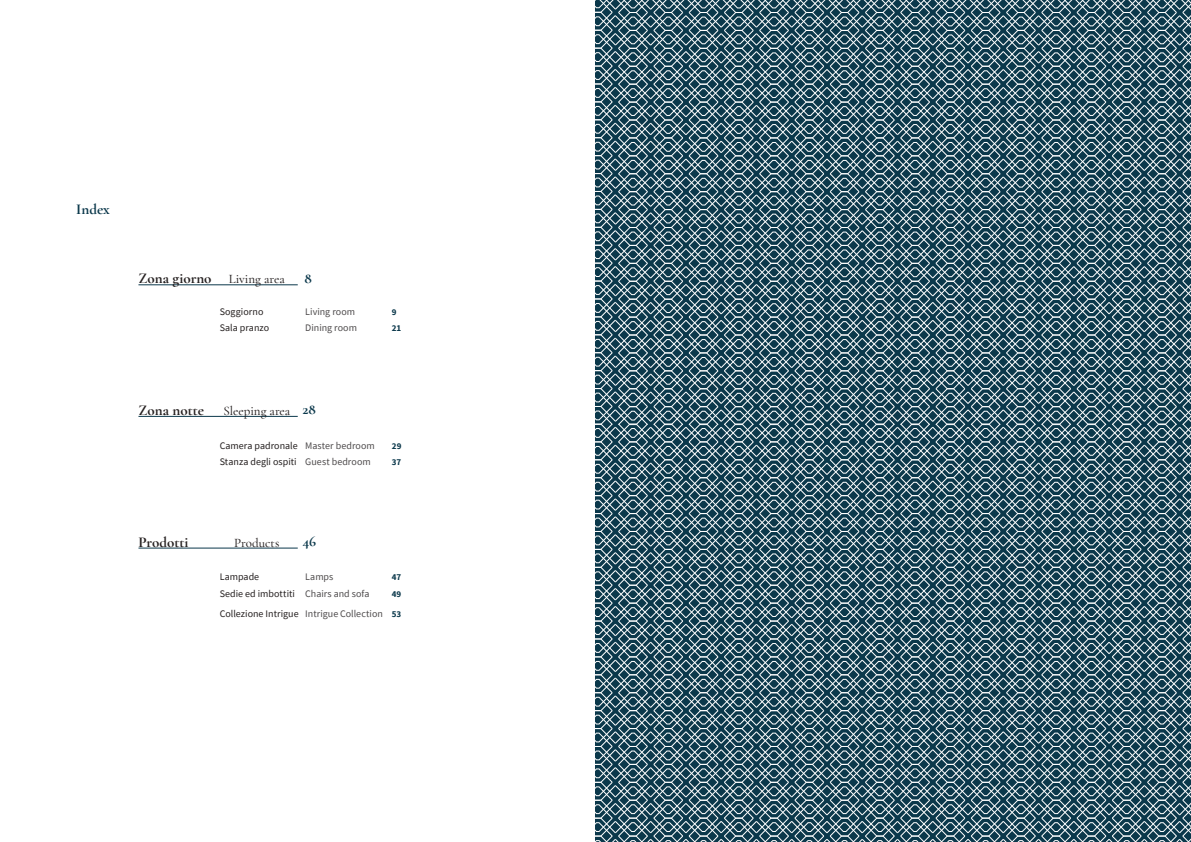
<style>
.page{position:relative;width:1191px;height:842px;background:#fff}
.page>*{position:absolute;margin:0;border:0;box-sizing:border-box;transform-origin:0 0}
.t1{font:700 15px "Cormorant Garamond";color:#241f1f}
.t2{font:700 15px "Cormorant Garamond";color:#0b384b}
.t3{font:500 13px "Cormorant Garamond";color:#241f1f}
.t4{font:10px/19.8px "Source Sans Pro";color:#241f1f}
.t5{font:10px/19.8px "Source Sans Pro";letter-spacing:.005em;color:#4e4b4c}
.t6{font:700 9px "Source Sans Pro";letter-spacing:.005em;color:#0b384b}
</style>
<div class="page">
<svg style="left:595px;top:0;width:596px;height:842px;background:#496a78"></svg>
<hr style="left:138px;top:285px;width:160px;height:1px;background:#0b384b">
<hr style="left:138px;top:416px;width:160px;height:1px;background:#0b384b">
<hr style="left:138px;top:548px;width:160px;height:1px;background:#0b384b">
<h1 class="t2" style="left:76px;top:200px;width:35px">Index</h1>
<h1 class="t1" style="left:138px;top:269px;width:75px">Zona giorno</h1>
<h2 class="t3" style="left:229px;top:271px;width:58px">Living area</h2>
<p class="t4" style="left:220px;top:302px;width:45px">Soggiorno</p>
<p class="t4" style="left:220px;top:318px;width:51px">Sala pranzo</p>
<h1 class="t2" style="left:305px;top:268px;width:9px">8</h1>
<p class="t5" style="left:305px;top:302px;width:51px">Living room</p>
<p class="t5" style="left:305px;top:318px;width:53px">Dining room</p>
<p class="t6" style="left:392px;top:306px;width:6px">9</p>
<p class="t6" style="left:392px;top:322px;width:11px">21</p>
<h1 class="t1" style="left:138px;top:401px;width:67px">Zona notte</h1>
<h2 class="t3" style="left:223px;top:403px;width:68px">Sleeping area</h2>
<h1 class="t2" style="left:302px;top:400px;width:15px">28</h1>
<p class="t4" style="left:220px;top:435px;width:80px">Camera padronale</p>
<p class="t4" style="left:220px;top:452px;width:79px">Stanza degli ospiti</p>
<p class="t5" style="left:305px;top:435px;width:71px">Master bedroom</p>
<p class="t5" style="left:305px;top:452px;width:67px">Guest bedroom</p>
<p class="t6" style="left:392px;top:440px;width:11px">29</p>
<p class="t6" style="left:392px;top:456px;width:11px">37</p>
<h1 class="t1" style="left:138px;top:533px;width:51px">Prodotti</h1>
<h2 class="t3" style="left:234px;top:535px;width:47px">Products</h2>
<h1 class="t2" style="left:302px;top:532px;width:15px">46</h1>
<p class="t4" style="left:220px;top:567px;width:41px">Lampade</p>
<p class="t5" style="left:305px;top:567px;width:30px">Lamps</p>
<p class="t5" style="left:305px;top:584px;width:79px">Chairs and sofa<br>Intrigue Collection</p>
<p class="t4" style="left:220px;top:584px;width:81px">Sedie ed imbottiti<br>Collezione Intrigue</p>
<p class="t6" style="left:392px;top:571px;width:11px">47</p>
<p class="t6" style="left:392px;top:608px;width:11px">53</p>
<p class="t6" style="left:392px;top:588px;width:11px">49</p>
</div>
